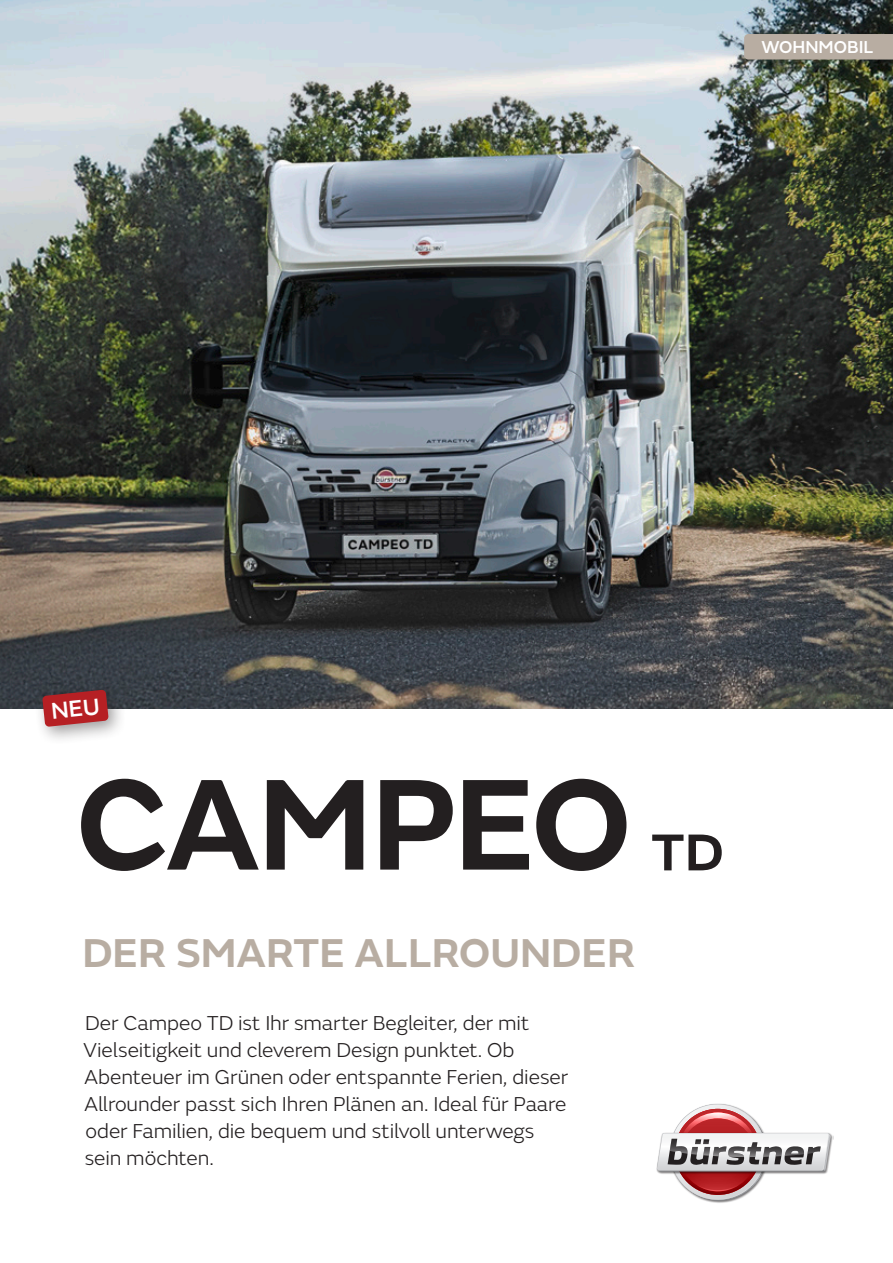
<style>
.page{position:relative;width:893px;height:1263px;background:#fff}
.page>*{position:absolute;margin:0;border:0;box-sizing:border-box;transform-origin:0 0}
.t1{font:600 135px "FS Emeric";letter-spacing:-.02em;color:#231f20}
.t2{font:600 54px "FS Emeric";color:#231f20}
.t3{font:600 42px "FS Emeric";color:#b8ada2}
.t4{font:300 21px/27px "FS Emeric";letter-spacing:-.005em;color:#231f20}
.t5{font:500 18px "FS Emeric";color:#fff}
</style>
<div class="page">
<img style="left:0;top:0;width:893px;height:709px">
<svg style="left:657px;top:1104px;width:174px;height:99px"></svg>
<div style="left:744px;top:34px;width:149px;height:26px;background:#b8ada2"></div>
<div style="left:33px;top:681px;width:94px;height:64px;background:#231f20;opacity:.45"></div>
<svg style="left:42px;top:690px;width:67px;height:37px;background:#aa3438"></svg>
<p class="t5" style="left:761px;top:34px;width:114px">WOHNMOBIL</p>
<h1 class="t1" style="left:76px;top:720px;width:557px">CAMPEO</h1>
<h2 class="t2" style="left:651px;top:811px;width:74px">TD</h2>
<h3 class="t3" style="left:82px;top:920px;width:554px">DER SMARTE ALLROUNDER</h3>
<p class="t4" style="left:83px;top:1008px;width:486px">Der Campeo TD ist Ihr smarter Begleiter, der mit Vielseitigkeit und cleverem Design punktet. Ob Abenteuer im Grünen oder entspannte Ferien, dieser Allrounder passt sich Ihren Plänen an. Ideal für Paare oder Familien, die bequem und stilvoll unterwegs sein möchten.</p>
</div>
